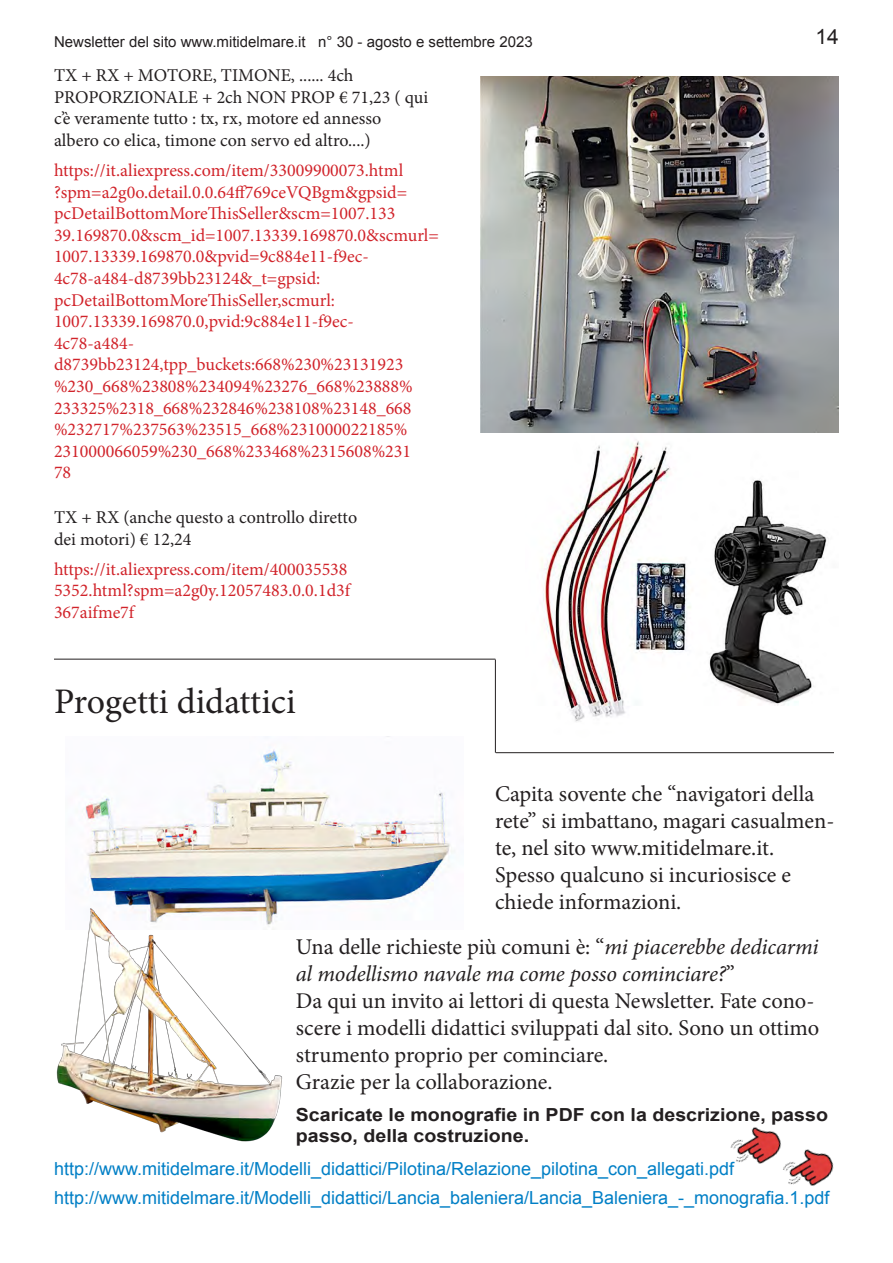
<style>
.page{position:relative;width:893px;height:1263px;background:#fff}
.page>*{position:absolute;margin:0;border:0;box-sizing:border-box;transform-origin:0 0}
.t1{font:36px "Minion Pro";color:#231f20}
.t2{font:22.5px/27px "Minion Pro";color:#231f20}
.t3{font:italic 22.5px/27px "Minion Pro";letter-spacing:-.005em;color:#231f20}
.t4{font:21px "Arial";color:#231f20}
.t5{font:18px "Minion Pro";color:#d1232a}
.t6{font:18px "Minion Pro";letter-spacing:-.005em;color:#231f20}
.t7{font:18px "Arial";color:#007fc6}
.t8{font:700 18px/21.6px "Arial";color:#231f20;scale:1.09 1}
.t9{font:15px "Arial";color:#231f20}
.s1{font-style:normal}
</style>
<div class="page">
<img style="left:525px;top:432px;width:314px;height:290px">
<img style="left:480px;top:77px;width:359px;height:355px">
<img style="left:82px;top:747px;width:371px;height:159px">
<hr style="left:54px;top:659px;width:441px;height:1px;background:#231f20">
<hr style="left:495px;top:659px;width:1px;height:94px;background:#231f20">
<hr style="left:496px;top:752px;width:338px;height:1px;background:#231f20">
<img style="left:56px;top:906px;width:226px;height:236px">
<img style="left:730px;top:1127px;width:50px;height:37px">
<img style="left:777px;top:1139px;width:57px;height:47px">
<p class="t9" style="left:54px;top:32px;width:480px">Newsletter del sito www.mitidelmare.it n° 30 - agosto e settembre 2023</p>
<p class="t4" style="left:816px;top:23px;width:25px">14</p>
<p class="t6" style="left:54px;top:63px;width:301px">TX + RX + MOTORE, TIMONE, ...... 4ch</p>
<p class="t6" style="left:54px;top:85px;width:376px">PROPORZIONALE + 2ch NON PROP € 71,23 ( qui</p>
<p class="t6" style="left:54px;top:107px;width:329px">c’è veramente tutto : tx, rx, motore ed annesso</p>
<p class="t6" style="left:54px;top:128px;width:318px">albero co elica, timone con servo ed altro....)</p>
<p class="t5" style="left:54px;top:158px;width:351px">https://it.aliexpress.com/item/33009900073.html</p>
<p class="t5" style="left:54px;top:180px;width:355px">?spm=a2g0o.detail.0.0.64ff769ceVQBgm&amp;gpsid=</p>
<p class="t5" style="left:54px;top:201px;width:343px">pcDetailBottomMoreThisSeller&amp;scm=1007.133</p>
<p class="t5" style="left:54px;top:223px;width:386px">39.169870.0&amp;scm_id=1007.13339.169870.0&amp;scmurl=</p>
<p class="t5" style="left:54px;top:245px;width:316px">1007.13339.169870.0&amp;pvid=9c884e11-f9ec-</p>
<p class="t5" style="left:54px;top:266px;width:268px">4c78-a484-d8739bb23124&amp;_t=gpsid:</p>
<p class="t5" style="left:54px;top:288px;width:283px">pcDetailBottomMoreThisSeller,scmurl:</p>
<p class="t5" style="left:54px;top:309px;width:301px">1007.13339.169870.0,pvid:9c884e11-f9ec-</p>
<p class="t5" style="left:54px;top:331px;width:82px">4c78-a484-</p>
<p class="t5" style="left:54px;top:353px;width:351px">d8739bb23124,tpp_buckets:668%230%23131923</p>
<p class="t5" style="left:54px;top:374px;width:360px">%230_668%23808%234094%23276_668%23888%</p>
<p class="t5" style="left:54px;top:396px;width:359px">233325%2318_668%232846%238108%23148_668</p>
<p class="t5" style="left:54px;top:417px;width:355px">%232717%237563%23515_668%231000022185%</p>
<p class="t5" style="left:54px;top:439px;width:359px">231000066059%230_668%233468%2315608%231</p>
<p class="t5" style="left:54px;top:461px;width:19px">78</p>
<p class="t6" style="left:54px;top:505px;width:305px">TX + RX (anche questo a controllo diretto</p>
<p class="t6" style="left:54px;top:527px;width:139px">dei motori) € 12,24</p>
<p class="t5" style="left:54px;top:557px;width:295px">https://it.aliexpress.com/item/400035538</p>
<p class="t5" style="left:54px;top:579px;width:298px">5352.html?spm=a2g0y.12057483.0.0.1d3f</p>
<p class="t5" style="left:54px;top:600px;width:82px">367aifme7f</p>
<p class="t1" style="left:54px;top:677px;width:243px">Progetti didattici</p>
<p class="t2" style="left:495px;top:780px;width:341px">Capita sovente che “navigatori della rete” si imbattano, magari casualmen&shy;te, nel sito www.mitidelmare.it.</p>
<p class="t2" style="left:495px;top:861px;width:298px">Spesso qualcuno si incuriosisce e chiede informazioni.</p>
<p class="t3" style="left:296px;top:933px;width:524px"><span class="s1">Una delle richieste più comuni è: “</span>mi piacerebbe dedicarmi al modellismo navale ma come posso cominciare?<span class="s1">”</span></p>
<p class="t2" style="left:296px;top:987px;width:525px">Da qui un invito ai lettori di questa Newsletter. Fate cono&shy;scere i modelli didattici sviluppati dal sito. Sono un ottimo strumento proprio per cominciare.</p>
<p class="t2" style="left:296px;top:1068px;width:258px">Grazie per la collaborazione.</p>
<p class="t8" style="left:296px;top:1104px;width:490px">Scaricate le monografie in PDF con la descrizione, passo passo, della costruzione.</p>
<p class="t7" style="left:54px;top:1157px;width:682px">http://www.mitidelmare.it/Modelli_didattici/Pilotina/Relazione_pilotina_con_allegati.pdf</p>
<p class="t7" style="left:54px;top:1185px;width:777px">http://www.mitidelmare.it/Modelli_didattici/Lancia_baleniera/Lancia_Baleniera_-_monografia.1.pdf</p>
</div>
